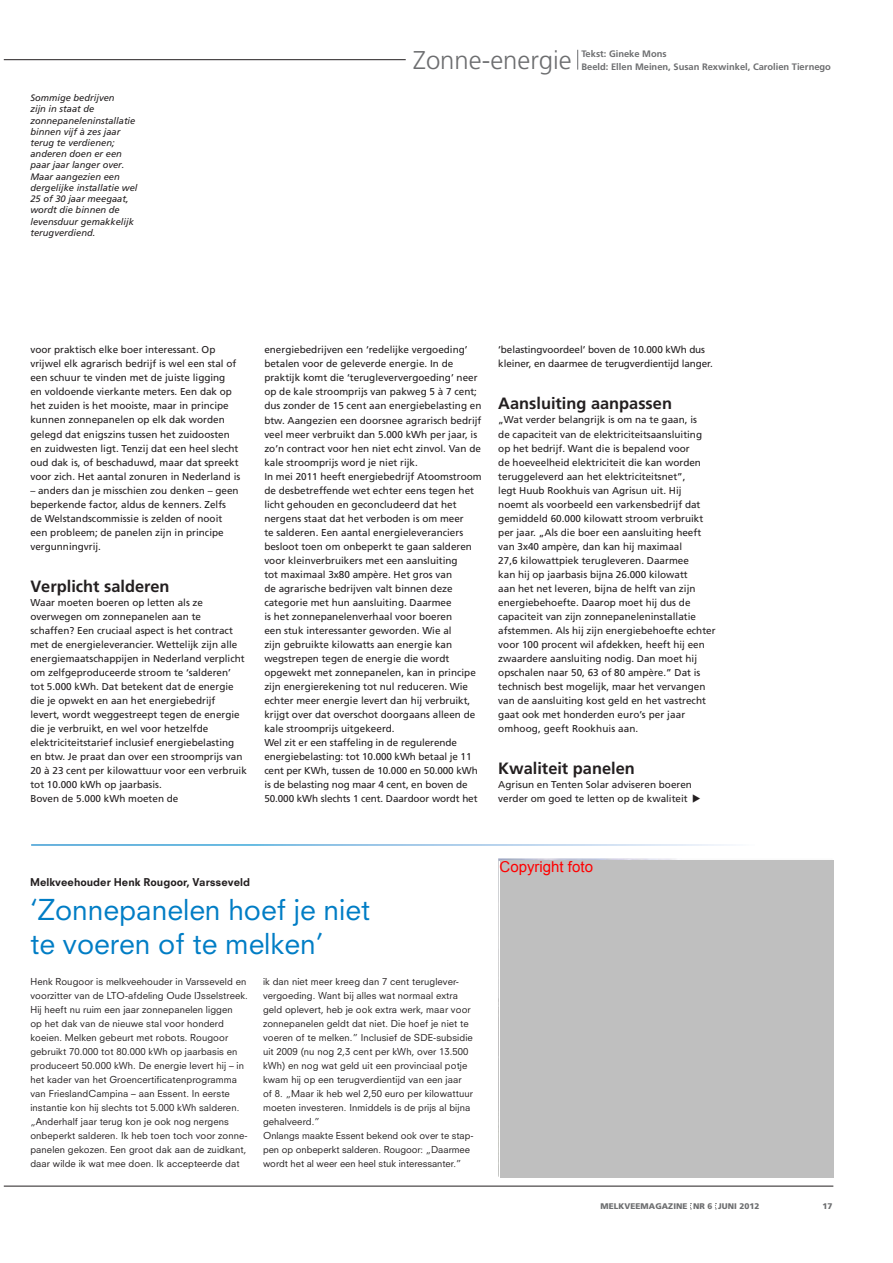
<style>
.page{position:relative;width:893px;height:1263px;background:#fff}
.page>*{position:absolute;margin:0;border:0;box-sizing:border-box;transform-origin:0 0}
.t1{font:28.05px/33.6px "Neuzeit SLT Std";color:#007dc5}
.t2{font:300 25.65px "Frutiger LT Std";color:#6d6e70}
.t3{font:700 16.35px "Frutiger LT Std";color:#231f20}
.t4{font:15px "Arial";color:#f00}
.t5{font:800 10.5px "Neuzeit SLT Std";color:#231f20}
.t6{font:9.9px/14.1px "Frutiger LT Std";color:#231f20}
.t7{font:9.3px/14.1px "Neuzeit SLT Std";letter-spacing:.01em;color:#231f20}
.t8{font:italic 9.3px/11.2px "Frutiger LT Std";color:#231f20}
.t9{font:700 9.3px/12.8px "Frutiger LT Std";color:#6d6e70}
.t10{font:900 8.25px "Frutiger LT Std";letter-spacing:.01em;color:#6d6e70}
</style>
<div class="page">
<svg style="left:577px;top:50px;width:1px;height:20px"></svg>
<hr style="left:4px;top:59px;width:402px;height:1px;background:#231f20">
<hr style="left:4px;top:1186px;width:829px;height:1px;background:#231f20">
<div style="left:500px;top:860px;width:333px;height:317px;background:#bfbfbf"></div>
<p class="t8" style="left:30px;top:93px;width:109px">Sommige bedrijven<br>zijn in staat de zonnepaneleninstallatie binnen vijf à zes jaar terug te verdienen; anderen doen er een paar jaar langer over.<br>Maar aangezien een dergelijke installatie wel<br>25 of 30 jaar meegaat, wordt die binnen de levensduur gemakkelijk terugverdiend.</p>
<h2 class="t2" style="left:413px;top:49px;width:160px">Zonne-energie</h2>
<p class="t9" style="left:581px;top:48px;width:251px">Tekst: Gineke Mons<br>Beeld: Ellen Meinen, Susan Rexwinkel, Carolien Tiernego</p>
<p class="t6" style="left:30px;top:343px;width:211px">voor praktisch elke boer interessant. Op vrijwel elk agrarisch bedrijf is wel een stal of een schuur te vinden met de juiste ligging<br>en voldoende vierkante meters. Een dak op het zuiden is het mooiste, maar in principe kunnen zonnepanelen op elk dak worden gelegd dat enigszins tussen het zuidoosten en zuidwesten ligt. Tenzij dat een heel slecht oud dak is, of beschaduwd, maar dat spreekt voor zich. Het aantal zonuren in Nederland is</p>
<p class="t6" style="left:30px;top:484px;width:210px">– anders dan je misschien zou denken – geen beperkende factor, aldus de kenners. Zelfs de Welstandscommissie is zelden of nooit een probleem; de panelen zijn in principe vergunningvrij.</p>
<h3 class="t3" style="left:30px;top:579px;width:141px">Verplicht salderen</h3>
<p class="t6" style="left:30px;top:596px;width:218px">Waar moeten boeren op letten als ze overwegen om zonnepanelen aan te schaffen? Een cruciaal aspect is het contract met de energieleverancier. Wettelijk zijn alle energiemaatschappijen in Nederland verplicht om zelfgeproduceerde stroom te ‘salderen’ tot 5.000 kWh. Dat betekent dat de energie die je opwekt en aan het energiebedrijf levert, wordt weggestreept tegen de energie die je verbruikt, en wel voor hetzelfde elektriciteitstarief inclusief energiebelasting en btw. Je praat dan over een stroomprijs van 20 à 23 cent per kilowattuur voor een verbruik tot 10.000 kWh op jaarbasis.<br>Boven de 5.000 kWh moeten de</p>
<p class="t6" style="left:264px;top:343px;width:219px">energiebedrijven een ‘redelijke vergoeding’ betalen voor de geleverde energie. In de praktijk komt die ‘terugleververgoeding’ neer op de kale stroomprijs van pakweg 5 à 7 cent; dus zonder de 15 cent aan energiebelasting en btw. Aangezien een doorsnee agrarisch bedrijf veel meer verbruikt dan 5.000 kWh per jaar, is zo’n contract voor hen niet echt zinvol. Van de kale stroomprijs word je niet rijk.<br>In mei 2011 heeft energiebedrijf Atoomstroom de desbetreffende wet echter eens tegen het licht gehouden en geconcludeerd dat het nergens staat dat het verboden is om meer<br>te salderen. Een aantal energieleveranciers besloot toen om onbeperkt te gaan salderen voor kleinverbruikers met een aansluiting<br>tot maximaal 3x80 ampère. Het gros van<br>de agrarische bedrijven valt binnen deze categorie met hun aansluiting. Daarmee<br>is het zonnepanelenverhaal voor boeren<br>een stuk interessanter geworden. Wie al<br>zijn gebruikte kilowatts aan energie kan wegstrepen tegen de energie die wordt opgewekt met zonnepanelen, kan in principe zijn energierekening tot nul reduceren. Wie echter meer energie levert dan hij verbruikt, krijgt over dat overschot doorgaans alleen de kale stroomprijs uitgekeerd.<br>Wel zit er een staffeling in de regulerende energiebelasting: tot 10.000 kWh betaal je 11 cent per KWh, tussen de 10.000 en 50.000 kWh is de belasting nog maar 4 cent, en boven de 50.000 kWh slechts 1 cent. Daardoor wordt het</p>
<p class="t6" style="left:498px;top:343px;width:216px">‘belastingvoordeel’ boven de 10.000 kWh dus kleiner, en daarmee de terugverdientijd langer.</p>
<h3 class="t3" style="left:498px;top:397px;width:175px">Aansluiting aanpassen</h3>
<p class="t6" style="left:498px;top:413px;width:219px">„Wat verder belangrijk is om na te gaan, is<br>de capaciteit van de elektriciteitsaansluiting op het bedrijf. Want die is bepalend voor<br>de hoeveelheid elektriciteit die kan worden teruggeleverd aan het elektriciteitsnet”,<br>legt Huub Rookhuis van Agrisun uit. Hij<br>noemt als voorbeeld een varkensbedrijf dat gemiddeld 60.000 kilowatt stroom verbruikt per jaar. „Als die boer een aansluiting heeft van 3x40 ampère, dan kan hij maximaal<br>27,6 kilowattpiek terugleveren. Daarmee<br>kan hij op jaarbasis bijna 26.000 kilowatt<br>aan het net leveren, bijna de helft van zijn energiebehoefte. Daarop moet hij dus de capaciteit van zijn zonnepaneleninstallatie afstemmen. Als hij zijn energiebehoefte echter voor 100 procent wil afdekken, heeft hij een zwaardere aansluiting nodig. Dan moet hij opschalen naar 50, 63 of 80 ampère.” Dat is technisch best mogelijk, maar het vervangen van de aansluiting kost geld en het vastrecht gaat ook met honderden euro’s per jaar omhoog, geeft Rookhuis aan.</p>
<h3 class="t3" style="left:498px;top:762px;width:138px">Kwaliteit panelen</h3>
<p class="t6" style="left:498px;top:778px;width:195px">Agrisun en Tenten Solar adviseren boeren verder om goed te letten op de kwaliteit</p>
<h3 class="t4" style="left:500px;top:857px;width:95px">Copyright foto</h3>
<p class="t5" style="left:30px;top:878px;width:221px">Melkveehouder Henk Rougoor, Varsseveld</p>
<h1 class="t1" style="left:30px;top:895px;width:342px">‘Zonnepanelen hoef je niet te voeren of te melken’</h1>
<p class="t7" style="left:30px;top:975px;width:219px">Henk Rougoor is melkveehouder in Varsseveld en voorzitter van de LTO-afdeling Oude IJsselstreek.<br>Hij heeft nu ruim een jaar zonnepanelen liggen<br>op het dak van de nieuwe stal voor honderd koeien. Melken gebeurt met robots. Rougoor gebruikt 70.000 tot 80.000 kWh op jaarbasis en produceert 50.000 kWh. De energie levert hij – in het kader van het Groencertificatenprogramma van FrieslandCampina – aan Essent. In eerste instantie kon hij slechts tot 5.000 kWh salderen. „Anderhalf jaar terug kon je ook nog nergens onbeperkt salderen. Ik heb toen toch voor zonne&shy;panelen gekozen. Een groot dak aan de zuidkant, daar wilde ik wat mee doen. Ik accepteerde dat</p>
<p class="t7" style="left:263px;top:975px;width:212px">ik dan niet meer kreeg dan 7 cent teruglever&shy;vergoeding. Want bij alles wat normaal extra geld oplevert, heb je ook extra werk, maar voor zonnepanelen geldt dat niet. Die hoef je niet te voeren of te melken.” Inclusief de SDE-subsidie uit 2009 (nu nog 2,3 cent per kWh, over 13.500 kWh) en nog wat geld uit een provinciaal potje kwam hij op een terugverdientijd van een jaar<br>of 8. „Maar ik heb wel 2,50 euro per kilowattuur moeten investeren. Inmiddels is de prijs al bijna gehalveerd.”<br>Onlangs maakte Essent bekend ook over te stap&shy;pen op onbeperkt salderen. Rougoor: „Daarmee wordt het al weer een heel stuk interessanter.”</p>
<p class="t10" style="left:600px;top:1203px;width:160px">MELKVEEMAGAZINE NR 6 JUNI 2012</p>
<p class="t10" style="left:822px;top:1203px;width:12px">17</p>
</div>
